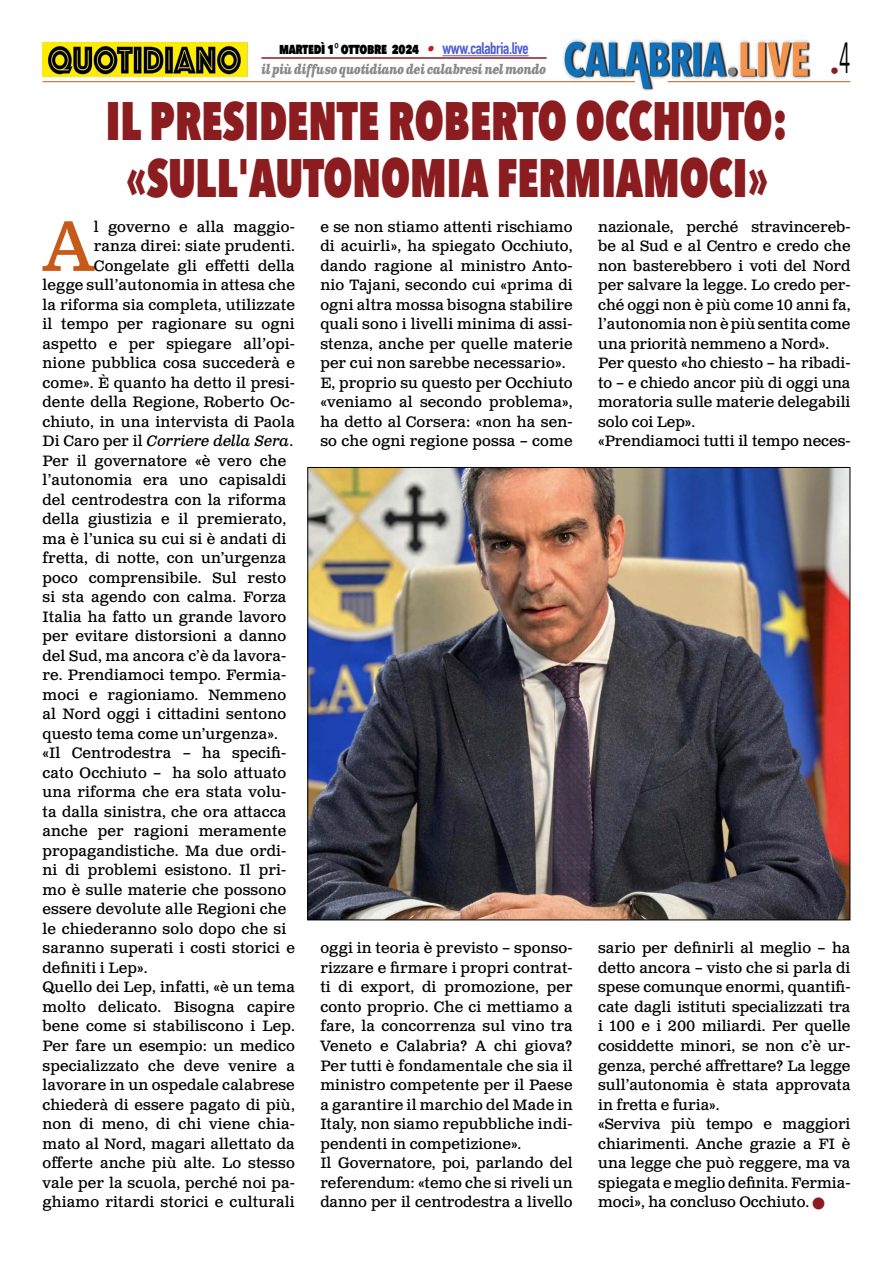
<style>
.page{position:relative;width:893px;height:1263px;background:#fff}
.page>*{position:absolute;margin:0;border:0;box-sizing:border-box;transform-origin:0 0}
.t1{font:71.25px "Clarendon Text Pro";color:#c85a19}
.t2{font:800 54px/57px "Avenir Next Condensed";color:#8b1c1f;text-align:center;scale:.84 1}
.t3{font:18px "Avenir Next Condensed";color:#8b1c1f}
.t4{font:15px/19.5px "Clarendon Text Pro";letter-spacing:.01em;color:#000}
.t5{font:800 15px "Avenir Next Condensed";letter-spacing:-.02em;color:#000;scale:.9 1}
.t6{font:italic 15px "Clarendon Text Pro";letter-spacing:-.005em;color:#000}
.t7{font:italic 700 13.5px "Clarendon Text Pro";letter-spacing:-.04em;color:#878787;scale:.79 1}
.s1{font-family:"Clarendon Text Pro";font-weight:700;font-style:italic;color:#ca181a}
.s2{font-family:"DIN Condensed";font-weight:700;font-size:16.5px;color:#4f5cd6}
.s3{font-style:normal}
.s4{color:#8b1c1f}
</style>
<div class="page">
<img style="left:563px;top:39px;width:248px;height:51px">
<hr style="left:43px;top:81px;width:592px;height:1px;background:#c85a19">
<hr style="left:668px;top:81px;width:182px;height:1px;background:#c85a19">
<hr style="left:442px;top:55px;width:87px;height:1px;background:#4f5cd6">
<hr style="left:261px;top:57px;width:286px;height:2px;background:#8b1c1f">
<img style="left:43px;top:42px;width:204px;height:35px">
<img style="left:310px;top:469px;width:538px;height:449px">
<p class="t5" style="left:279px;top:39px;width:279px">martedì 1° ottobre 2024 <span class="s1">•</span> <span class="s2">www.calabria.live</span></p>
<p class="t7" style="left:261px;top:61px;width:362px">il più diffuso quotidiano dei calabresi nel mondo</p>
<h2 class="t2" style="left:106px;top:92px;width:813px">IL PRESIDENTE ROBERTO OCCHIUTO: «SULL'AUTONOMIA FERMIAMOCI»</h2>
<p class="t3" style="left:830px;top:55px;width:22px">•<sup>4</sup></p>
<h1 class="t1" style="left:44px;top:203px;width:51px">A</h1>
<p class="t4" style="left:94px;top:218px;width:202px">l governo e alla maggio-</p>
<p class="t4" style="left:94px;top:237px;width:202px">ranza direi: siate prudenti.</p>
<p class="t4" style="left:94px;top:257px;width:202px">Congelate gli effetti della</p>
<p class="t4" style="left:43px;top:276px;width:254px">legge sull’autonomia in attesa che</p>
<p class="t4" style="left:43px;top:296px;width:254px">la riforma sia completa, utilizzate</p>
<p class="t4" style="left:43px;top:315px;width:254px">il tempo per ragionare su ogni</p>
<p class="t4" style="left:43px;top:335px;width:254px">aspetto e per spiegare all’opi-</p>
<p class="t4" style="left:43px;top:354px;width:254px">nione pubblica cosa succederà e</p>
<p class="t4" style="left:43px;top:374px;width:254px">come». È quanto ha detto il presi-</p>
<p class="t4" style="left:43px;top:393px;width:254px">dente della Regione, Roberto Oc-</p>
<p class="t4" style="left:43px;top:413px;width:254px">chiuto, in una intervista di Paola</p>
<p class="t6" style="left:43px;top:432px;width:252px"><span class="s3">Di Caro per il</span> Corriere della Sera<span class="s3">.</span></p>
<p class="t4" style="left:43px;top:452px;width:245px">Per il governatore «è vero che</p>
<p class="t4" style="left:43px;top:471px;width:245px">l’autonomia era uno capisaldi</p>
<p class="t4" style="left:43px;top:491px;width:245px">del centrodestra con la riforma</p>
<p class="t4" style="left:43px;top:510px;width:245px">della giustizia e il premierato,</p>
<p class="t4" style="left:43px;top:530px;width:245px">ma è l’unica su cui si è andati di</p>
<p class="t4" style="left:43px;top:549px;width:245px">fretta, di notte, con un’urgenza</p>
<p class="t4" style="left:43px;top:569px;width:245px">poco comprensibile. Sul resto</p>
<p class="t4" style="left:43px;top:588px;width:245px">si sta agendo con calma. Forza</p>
<p class="t4" style="left:43px;top:608px;width:245px">Italia ha fatto un grande lavoro</p>
<p class="t4" style="left:43px;top:627px;width:245px">per evitare distorsioni a danno</p>
<p class="t4" style="left:43px;top:647px;width:245px">del Sud, ma ancora c’è da lavora-</p>
<p class="t4" style="left:43px;top:666px;width:245px">re. Prendiamoci tempo. Fermia-</p>
<p class="t4" style="left:43px;top:686px;width:245px">moci e ragioniamo. Nemmeno</p>
<p class="t4" style="left:43px;top:705px;width:245px">al Nord oggi i cittadini sentono</p>
<p class="t4" style="left:43px;top:725px;width:237px">questo tema come un’urgenza».</p>
<p class="t4" style="left:43px;top:744px;width:245px">«Il Centrodestra – ha specifi-</p>
<p class="t4" style="left:43px;top:764px;width:245px">cato Occhiuto – ha solo attuato</p>
<p class="t4" style="left:43px;top:783px;width:245px">una riforma che era stata volu-</p>
<p class="t4" style="left:43px;top:803px;width:245px">ta dalla sinistra, che ora attacca</p>
<p class="t4" style="left:43px;top:822px;width:245px">anche per ragioni meramente</p>
<p class="t4" style="left:43px;top:842px;width:245px">propagandistiche. Ma due ordi-</p>
<p class="t4" style="left:43px;top:861px;width:245px">ni di problemi esistono. Il pri-</p>
<p class="t4" style="left:43px;top:881px;width:245px">mo è sulle materie che possono</p>
<p class="t4" style="left:43px;top:900px;width:245px">essere devolute alle Regioni che</p>
<p class="t4" style="left:43px;top:920px;width:245px">le chiederanno solo dopo che si</p>
<p class="t4" style="left:43px;top:939px;width:254px">saranno superati i costi storici e</p>
<p class="t4" style="left:43px;top:959px;width:107px">definiti i Lep».</p>
<p class="t4" style="left:43px;top:978px;width:254px">Quello dei Lep, infatti, «è un tema</p>
<p class="t4" style="left:43px;top:998px;width:254px">molto delicato. Bisogna capire</p>
<p class="t4" style="left:43px;top:1017px;width:254px">bene come si stabiliscono i Lep.</p>
<p class="t4" style="left:43px;top:1037px;width:254px">Per fare un esempio: un medico</p>
<p class="t4" style="left:43px;top:1056px;width:254px">specializzato che deve venire a</p>
<p class="t4" style="left:43px;top:1076px;width:254px">lavorare in un ospedale calabrese</p>
<p class="t4" style="left:43px;top:1095px;width:254px">chiederà di essere pagato di più,</p>
<p class="t4" style="left:43px;top:1115px;width:254px">non di meno, di chi viene chia-</p>
<p class="t4" style="left:43px;top:1134px;width:254px">mato al Nord, magari allettato da</p>
<p class="t4" style="left:43px;top:1154px;width:254px">offerte anche più alte. Lo stesso</p>
<p class="t4" style="left:43px;top:1173px;width:254px">vale per la scuola, perché noi pa-</p>
<p class="t4" style="left:43px;top:1193px;width:254px">ghiamo ritardi storici e culturali</p>
<p class="t4" style="left:320px;top:218px;width:254px">e se non stiamo attenti rischiamo di acuirli», ha spiegato Occhiuto, dando ragione al ministro Anto&shy;nio Tajani, secondo cui «prima di ogni altra mossa bisogna stabilire quali sono i livelli minima di assi&shy;stenza, anche per quelle materie per cui non sarebbe necessario».<br>E, proprio su questo per Occhiuto «veniamo al secondo problema», ha detto al Corsera: «non ha sen&shy;so che ogni regione possa – come</p>
<p class="t4" style="left:320px;top:939px;width:254px">oggi in teoria è previsto – sponso&shy;rizzare e firmare i propri contrat&shy;ti di export, di promozione, per conto proprio. Che ci mettiamo a fare, la concorrenza sul vino tra Veneto e Calabria? A chi giova?<br>Per tutti è fondamentale che sia il ministro competente per il Paese a garantire il marchio del Made in Italy, non siamo repubbliche indi&shy;pendenti in competizione».<br>Il Governatore, poi, parlando del referendum: «temo che si riveli un danno per il centrodestra a livello</p>
<p class="t4" style="left:598px;top:218px;width:254px">nazionale, perché stravincereb&shy;be al Sud e al Centro e credo che non basterebbero i voti del Nord per salvare la legge. Lo credo per&shy;ché oggi non è più come 10 anni fa, l’autonomia non è più sentita come una priorità nemmeno a Nord».<br>Per questo «ho chiesto – ha ribadi&shy;to – e chiedo ancor più di oggi una moratoria sulle materie delegabili solo coi Lep».<br>«Prendiamoci tutti il tempo neces-</p>
<p class="t4" style="left:598px;top:939px;width:254px">sario per definirli al meglio – ha detto ancora – visto che si parla di spese comunque enormi, quantifi&shy;cate dagli istituti specializzati tra i 100 e i 200 miliardi. Per quelle cosiddette minori, se non c’è ur&shy;genza, perché affrettare? La legge sull’autonomia è stata approvata in fretta e furia».<br>«Serviva più tempo e maggiori chiarimenti. Anche grazie a FI è una legge che può reggere, ma va spiegata e meglio definita. Fermia&shy;moci», ha concluso Occhiuto. <span class="s4">■</span></p>
</div>
